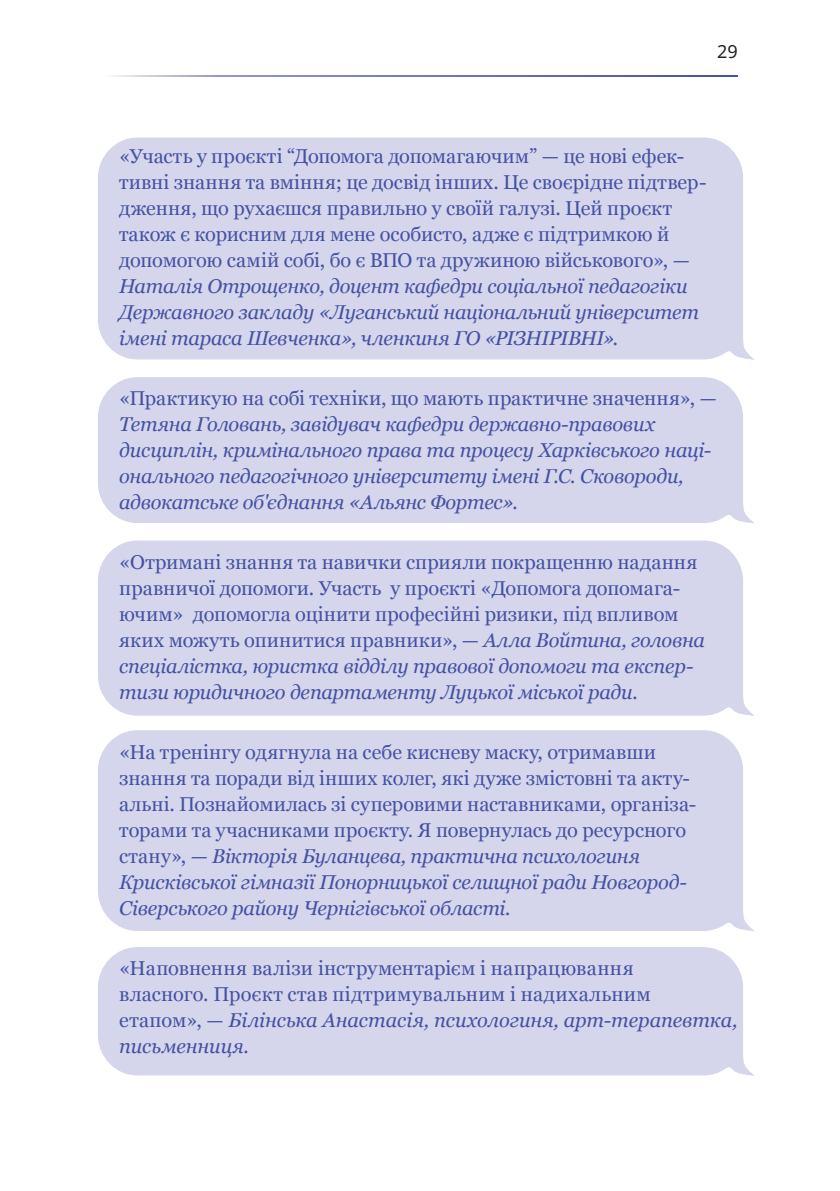
<style>
.page{position:relative;width:840px;height:1191px;background:#fff}
.page>*{position:absolute;margin:0;border:0;box-sizing:border-box;transform-origin:0 0}
.t1{font:20px/26px "Georgia";color:#4252a3}
.t2{font:italic 20px/26px "Georgia";letter-spacing:-.015em;color:#4252a3}
.t3{font:18px "Noto Sans";color:#231f20}
.s1{font-style:normal}
.s2{font-style:italic}
</style>
<div class="page">
<div style="left:98px;top:137px;width:656px;height:223px;background:#d5d5eb"></div>
<div style="left:98px;top:540px;width:656px;height:176px;background:#d5d5eb"></div>
<div style="left:98px;top:377px;width:656px;height:147px;background:#d5d5eb"></div>
<div style="left:98px;top:947px;width:656px;height:129px;background:#d5d5eb"></div>
<div style="left:98px;top:730px;width:656px;height:201px;background:#d5d5eb"></div>
<svg style="left:113px;top:75px;width:624px;height:2px"></svg>
<p class="t3" style="left:716px;top:39px;width:22px">29</p>
<p class="t1" style="left:119px;top:142px;width:588px">«Участь у проєкті “Допомога допомагаючим” — це нові ефек&shy;тивні знання та вміння; це досвід інших. Це своєрідне підтвер&shy;дження, що рухаєшся правильно у своїй галузі. Цей проєкт також є корисним для мене особисто, адже є підтримкою й допомогою самій собі, бо є ВПО та дружиною військового», —</p>
<p class="t2" style="left:119px;top:272px;width:581px">Наталія Отрощенко, доцент кафедри соціальної педагогіки<br>Державного закладу «Луганський національний університет імені тараса Шевченка», членкиня ГО «РІЗНІРІВНІ».</p>
<p class="t2" style="left:119px;top:384px;width:598px"><span class="s1">«Практикую на собі техніки, що мають практичне значення»,</span> — Тетяна Головань, завідувач кафедри державно-правових дисциплін, кримінального права та процесу Харківського наці&shy;онального педагогічного університету імені Г.С. Сковороди, адвокатське об'єднання «Альянс Фортес».</p>
<p class="t1" style="left:119px;top:548px;width:587px">«Отримані знання та навички сприяли покращенню надання правничої допомоги. Участь у проєкті «Допомога допомага&shy;ючим» допомогла оцінити професійні ризики, під впливом яких можуть опинитися правники», — <span class="s2">Алла Войтина, головна спеціалістка, юристка відділу правової допомоги та експер&shy;тизи юридичного департаменту Луцької міської ради.</span></p>
<p class="t1" style="left:119px;top:738px;width:578px">«На тренінгу одягнула на себе кисневу маску, отримавши знання та поради від інших колег, які дуже змістовні та акту&shy;альні. Познайомилась зі суперовими наставниками, організа&shy;торами та учасниками проєкту. Я повернулась до ресурсного стану», — <span class="s2">Вікторія Буланцева, практична психологиня Крисківської гімназії Понорницької селищної ради Новгород-Сіверського району Чернігівської області.</span></p>
<p class="t1" style="left:119px;top:954px;width:619px">«Наповнення валізи інструментарієм і напрацювання<br>власного. Проєкт став підтримувальним і надихальним етапом», — <span class="s2">Білінська Анастасія, психологиня, арт-терапевтка, письменниця.</span></p>
</div>
